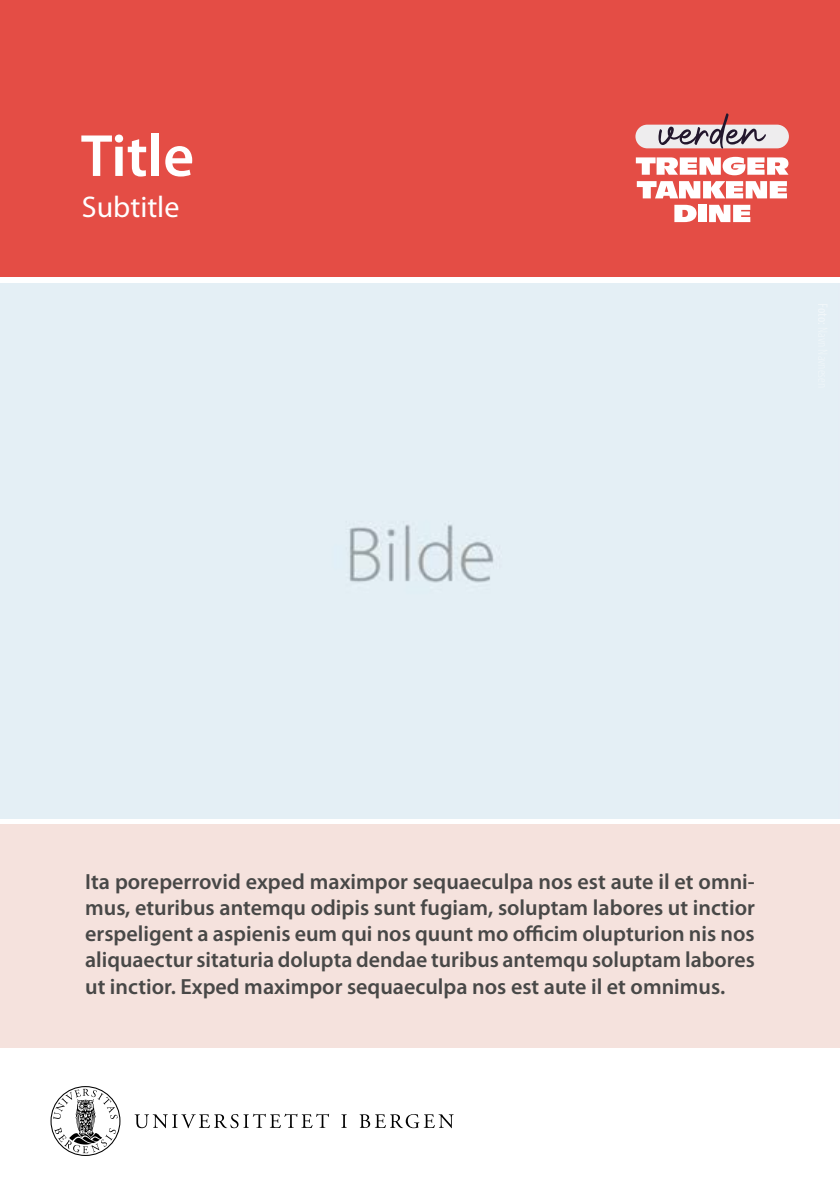
<style>
.page{position:relative;width:840px;height:1191px;background:#fff}
.page>*{position:absolute;margin:0;border:0;box-sizing:border-box;transform-origin:0 0}
.Tittel_forside{font:600 60px "Myriad Pro";color:#fff}
.Undertittel_forside{font:30px "Myriad Pro";color:#fff}
.Ingress_forside{font:600 22px/26px "Myriad Pro";color:#484847;text-align:justify}
</style>
<div class="page">
<div style="left:0;top:0;width:839px;height:276px;background:#e44d45"></div>
<div style="left:0;top:824px;width:839px;height:223px;background:#f5e2dd"></div>
<svg style="left:635px;top:157px;width:153px;height:18px"></svg>
<svg style="left:636px;top:181px;width:150px;height:17px"></svg>
<svg style="left:674px;top:205px;width:22px;height:17px"></svg>
<div style="left:698px;top:205px;width:8px;height:17px;background:#fff"></div>
<svg style="left:709px;top:205px;width:41px;height:17px"></svg>
<div style="left:635px;top:125px;width:153px;height:23px;background:#eeedee;border-radius:12px"></div>
<svg style="left:658px;top:113px;width:107px;height:36px"></svg>
<svg style="left:50px;top:1086px;width:70px;height:70px"></svg>
<svg style="left:134px;top:1113px;width:319px;height:15px"></svg>
<h1 class="Tittel_forside" style="left:81px;top:123px;width:115px">Title</h1>
<h2 class="Undertittel_forside" style="left:82px;top:191px;width:99px">Subtitle</h2>
<h3 class="Ingress_forside" style="left:85px;top:869px;width:671px">Ita poreperrovid exped maximpor sequaeculpa nos est aute il et omni&shy;mus, eturibus antemqu odipis sunt fugiam, soluptam labores ut inctior erspeligent a aspienis eum qui nos quunt mo officim olupturion nis nos aliquaectur sitaturia dolupta dendae turibus antemqu soluptam labores ut inctior. Exped maximpor sequaeculpa nos est aute il et omnimus.</h3>
</div>
